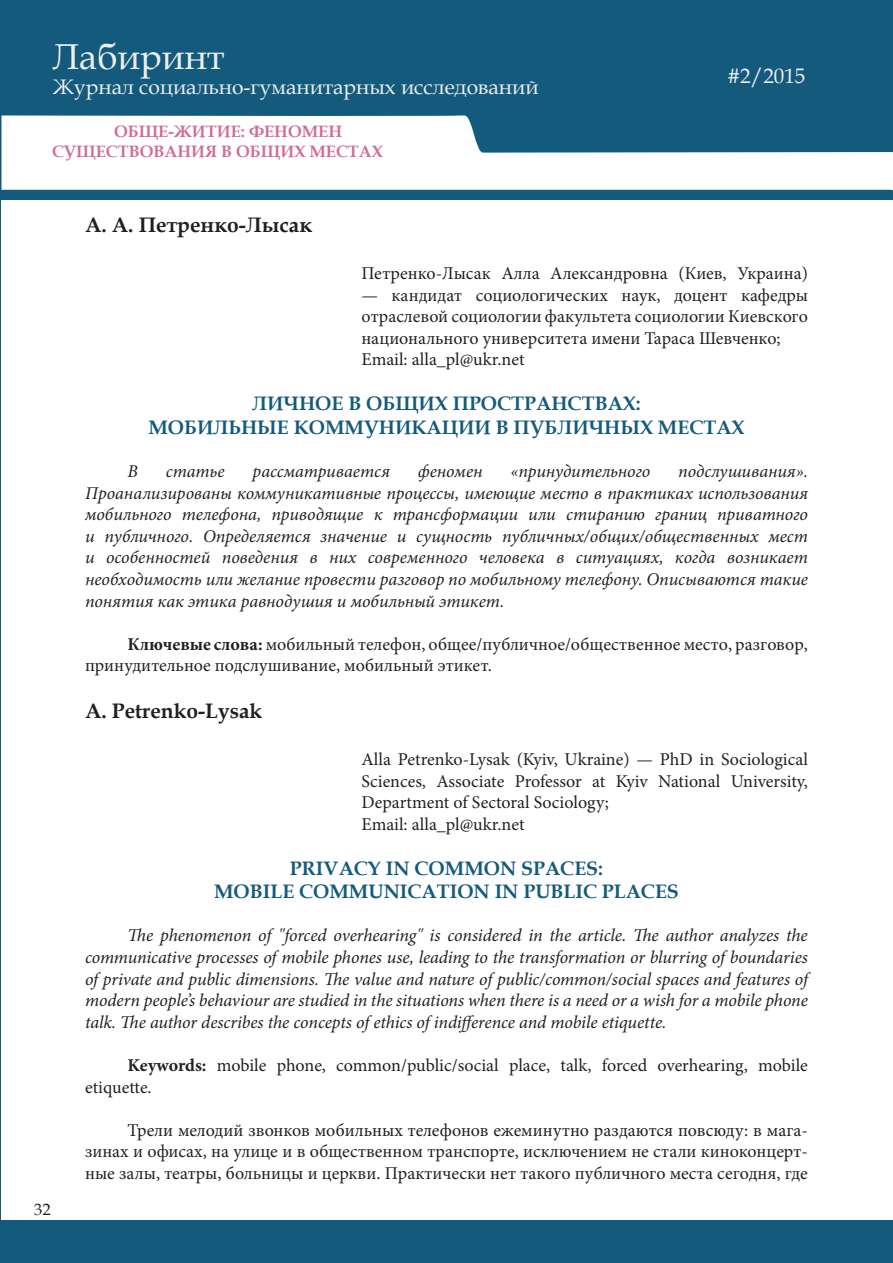
<style>
.page{position:relative;width:893px;height:1263px;background:#fff}
.page>*{position:absolute;margin:0;border:0;box-sizing:border-box;transform-origin:0 0}
.t1{font:36px "Book Antiqua";color:#edefed}
.t2{font:21px "Book Antiqua";color:#edefed}
.t3{font:700 21px "Book Antiqua";color:#231f20}
.t4{font:700 19.5px/23.4px "Book Antiqua";color:#145a7d;text-align:center}
.t5{font:italic 18px/21.6px "Minion Pro";letter-spacing:-.005em;color:#231f20;text-align:justify}
.t6{font:18px/21.6px "Minion Pro";color:#231f20}
.t7{font:700 16.5px/19.8px "Book Antiqua";color:#d26b97}
.t8{font:16.5px "Book Antiqua";color:#231f20}
.s1{font-weight:700}
</style>
<div class="page">
<div style="left:1px;top:0;width:892px;height:1262px;background:#145a7d"></div>
<div style="left:2px;top:200px;width:891px;height:1020px;background:#fff"></div>
<svg style="left:2px;top:115px;width:889px;height:75px;fill:#fff"></svg>
<svg style="left:891px;top:152px;width:2px;height:1111px"></svg>
<h1 class="t1" style="left:53px;top:31px;width:173px">Лабиринт</h1>
<p class="t2" style="left:53px;top:72px;width:487px">Журнал социально-гуманитарных исследований</p>
<p class="t7" style="left:52px;top:122px;width:332px;text-indent:62px">ОБЩЕ-ЖИТИЕ: ФЕНОМЕН<br>СУЩЕСТВОВАНИЯ В ОБЩИХ МЕСТАХ</p>
<p class="t3" style="left:85px;top:211px;width:229px">А. А. Петренко-Лысак</p>
<p class="t2" style="left:727px;top:61px;width:79px">#2/2015</p>
<p class="t2" style="left:740px;top:61px;width:12px">1</p>
<p class="t2" style="left:795px;top:61px;width:12px">4</p>
<p class="t6" style="left:361px;top:262px;width:448px">Петренко-Лысак Алла Александровна (Киев, Украина)</p>
<p class="t6" style="left:361px;top:284px;width:448px">— кандидат социологических наук, доцент кафедры отраслевой социологии факультета социологии Киевского национального университета имени Тараса Шевченко; Email: alla_pl@ukr.net</p>
<p class="t4" style="left:148px;top:392px;width:598px">ЛИЧНОЕ В ОБЩИХ ПРОСТРАНСТВАХ:<br>МОБИЛЬНЫЕ КОММУНИКАЦИИ В ПУБЛИЧНЫХ МЕСТАХ</p>
<p class="t8" style="left:34px;top:1198px;width:18px">32</p>
<p class="t5" style="left:85px;top:460px;width:724px;text-indent:593px">подслушивания».<br>Проанализированы коммуникативные процессы, имеющие место в практиках использования мобильного телефона, приводящие к трансформации или стиранию границ приватного и публичного. Определяется значение и сущность публичных/общих/общественных мест и особенностей поведения в них современного человека в ситуациях, когда возникает необходимость или желание провести разговор по мобильному телефону. Описываются такие понятия как этика равнодушия и мобильный этикет.</p>
<p class="t6" style="left:85px;top:633px;width:724px;text-indent:43px"><span class="s1">Ключевые слова:</span> мобильный телефон, общее/публичное/общественное место, разговор, принудительное подслушивание, мобильный этикет.</p>
<p class="t3" style="left:85px;top:697px;width:179px">A. Petrenko-Lysak</p>
<p class="t6" style="left:361px;top:748px;width:448px">Alla Petrenko-Lysak (Kyiv, Ukraine) — PhD in Sociological Sciences, Associate Professor at Kyiv National University, Department of Sectoral Sociology;<br>Email: alla_pl@ukr.net</p>
<p class="t4" style="left:214px;top:856px;width:466px">PRIVACY IN COMMON SPACES:<br>MOBILE COMMUNICATION IN PUBLIC PLACES</p>
<p class="t5" style="left:85px;top:925px;width:724px;text-indent:43px">The phenomenon of "forced overhearing" is considered in the article. The author analyzes the communicative processes of mobile phones use, leading to the transformation or blurring of boundaries of private and public dimensions. The value and nature of public/common/social spaces and features of modern people’s behaviour are studied in the situations when there is a need or a wish for a mobile phone talk. The author describes the concepts of ethics of indifference and mobile etiquette.</p>
<p class="t6" style="left:85px;top:1054px;width:724px;text-indent:43px"><span class="s1">Keywords:</span> mobile phone, common/public/social place, talk, forced overhearing, mobile etiquette.</p>
<p class="t6" style="left:85px;top:1119px;width:724px;text-align:justify;text-indent:43px">Трели мелодий звонков мобильных телефонов ежеминутно раздаются повсюду: в мага&shy;зинах и офисах, на улице и в общественном транспорте, исключением не стали киноконцерт&shy;ные залы, театры, больницы и церкви. Практически нет такого публичного места сегодня, где</p>
<p class="t5" style="left:128px;top:460px;width:12px">В</p>
<p class="t5" style="left:166px;top:460px;width:61px">статье</p>
<p class="t5" style="left:253px;top:460px;width:139px">рассматривается</p>
<p class="t5" style="left:418px;top:460px;width:66px">феномен</p>
<p class="t5" style="left:510px;top:460px;width:141px">«принудительного</p>
</div>
